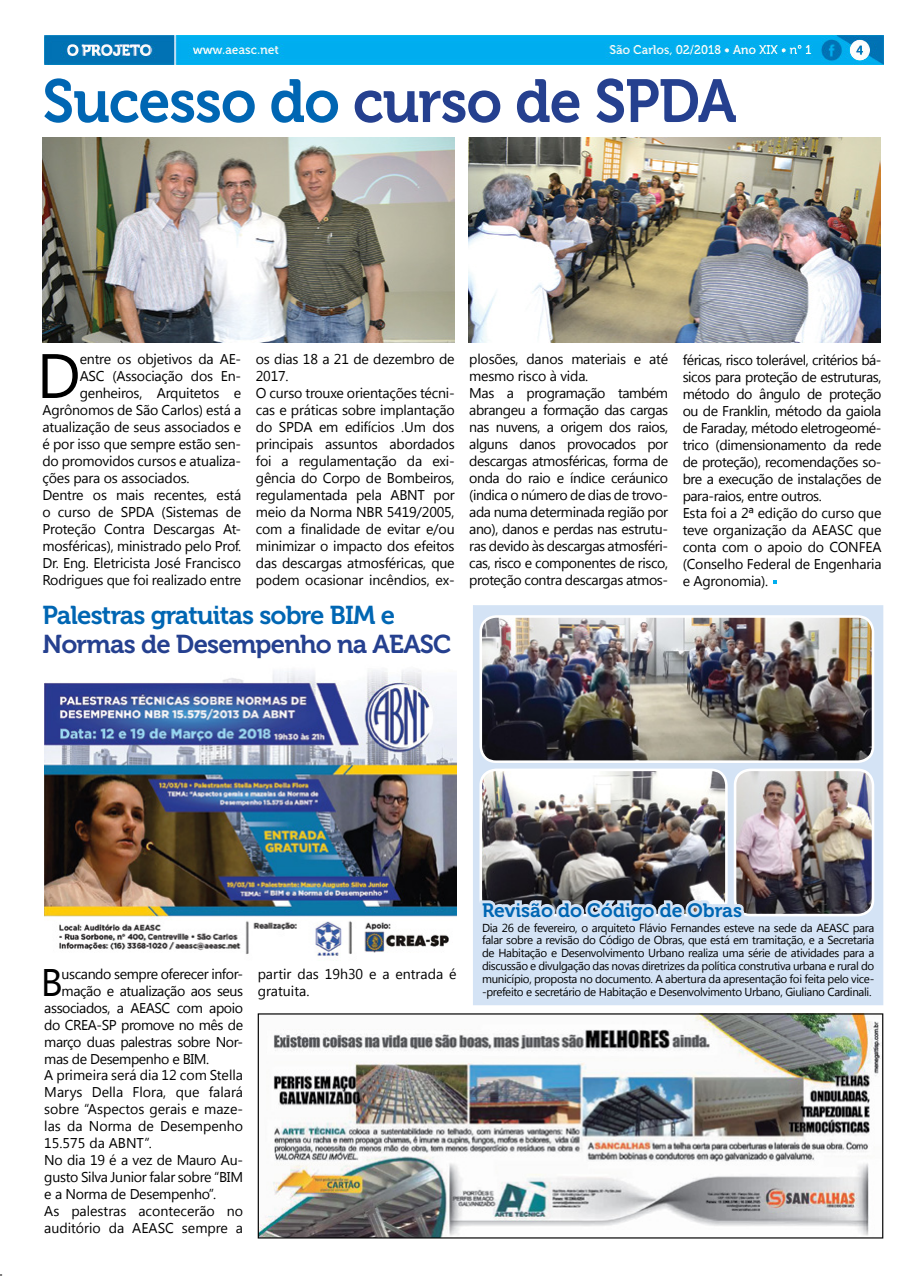
<style>
.page{position:relative;width:918px;height:1276px;background:#fff}
.page>*{position:absolute;margin:0;border:0;box-sizing:border-box;transform-origin:0 0}
.t1{font:62.6px "Segoe UI";color:#000}
.t2{font:60.4px "Museo 700";letter-spacing:-.02em;color:#25408f;scale:.95 1}
.t3{font:38.4px "Segoe UI";color:#000}
.t4{font:25.7px "Museo 700";letter-spacing:-.03em;color:#0066b3}
.t5{font:25.7px "Museo 700";letter-spacing:-.03em;color:#25408f}
.t6{font:19.3px "Museo 700";color:#0066b3}
.t7{font:14.1px/17px "Segoe UI";letter-spacing:-.015em;color:#000}
.t8{font:11.6px/12.9px "Segoe UI";letter-spacing:-.03em;color:#000;text-align:justify}
.s1{color:#0066b3}
</style>
<div class="page">
<img style="left:44px;top:36px;width:838px;height:29px">
<img style="left:42px;top:137px;width:412px;height:206px">
<img style="left:468px;top:137px;width:412px;height:206px">
<svg style="left:773px;top:580px;width:3px;height:4px"></svg>
<img style="left:257px;top:1013px;width:625px;height:225px">
<div style="left:473px;top:605px;width:409px;height:400px;background:#d4e3f5"></div>
<img style="left:479px;top:615px;width:394px;height:148px">
<img style="left:477px;top:768px;width:396px;height:174px">
<img style="left:44px;top:670px;width:412px;height:286px">
<h2 class="t2" style="left:42px;top:68px;width:731px"><span class="s1">Sucesso do</span> curso de SPDA</h2>
<h1 class="t1" style="left:37px;top:332px;width:45px">D</h1>
<p class="t7" style="left:80px;top:350px;width:163px">entre os objetivos da AE-</p>
<p class="t7" style="left:80px;top:367px;width:163px">ASC (Associação dos En-</p>
<p class="t7" style="left:80px;top:384px;width:163px">genheiros, Arquitetos e</p>
<p class="t7" style="left:42px;top:401px;width:200px">Agrônomos de São Carlos) está a</p>
<p class="t7" style="left:42px;top:418px;width:200px">atualização de seus associados e</p>
<p class="t7" style="left:42px;top:435px;width:200px">é por isso que sempre estão sen-</p>
<p class="t7" style="left:42px;top:452px;width:200px">do promovidos cursos e atualiza-</p>
<p class="t7" style="left:42px;top:469px;width:148px">ções para os associados.</p>
<p class="t7" style="left:42px;top:486px;width:200px">Dentre os mais recentes, está</p>
<p class="t7" style="left:42px;top:503px;width:200px">o curso de SPDA (Sistemas de</p>
<p class="t7" style="left:42px;top:519px;width:200px">Proteção Contra Descargas At-</p>
<p class="t7" style="left:42px;top:536px;width:200px">mosféricas), ministrado pelo Prof.</p>
<p class="t7" style="left:42px;top:553px;width:200px">Dr. Eng. Eletricista José Francisco</p>
<p class="t7" style="left:42px;top:570px;width:200px">Rodrigues que foi realizado entre</p>
<p class="t7" style="left:256px;top:350px;width:200px">os dias 18 a 21 de dezembro de<br>2017.<br>O curso trouxe orientações técni&shy;cas e práticas sobre implantação do SPDA em edifícios .Um dos principais assuntos abordados foi a regulamentação da exi&shy;gência do Corpo de Bombeiros, regulamentada pela ABNT por meio da Norma NBR 5419/2005, com a finalidade de evitar e/ou minimizar o impacto dos efeitos das descargas atmosféricas, que podem ocasionar incêndios, ex-</p>
<p class="t7" style="left:469px;top:350px;width:200px">plosões, danos materiais e até mesmo risco à vida.<br>Mas a programação também abrangeu a formação das cargas nas nuvens, a origem dos raios, alguns danos provocados por descargas atmosféricas, forma de onda do raio e índice ceráunico (indica o número de dias de trovo&shy;ada numa determinada região por ano), danos e perdas nas estrutu&shy;ras devido às descargas atmosféri&shy;cas, risco e componentes de risco, proteção contra descargas atmos-</p>
<p class="t7" style="left:682px;top:351px;width:200px">féricas, risco tolerável, critérios bá&shy;sicos para proteção de estruturas, método do ângulo de proteção ou de Franklin, método da gaiola de Faraday, método eletrogeomé&shy;trico (dimensionamento da rede de proteção), recomendações so&shy;bre a execução de instalações de para-raios, entre outros.<br>Esta foi a 2ª edição do curso que teve organização da AEASC que conta com o apoio do CONFEA (Conselho Federal de Engenharia e Agronomia).</p>
<h3 class="t4" style="left:42px;top:601px;width:354px">Palestras gratuitas sobre BIM e</h3>
<h3 class="t5" style="left:42px;top:629px;width:410px">Normas de Desempenho na AEASC</h3>
<h3 class="t3" style="left:41px;top:955px;width:23px">B</h3>
<p class="t7" style="left:62px;top:964px;width:183px">uscando sempre oferecer infor-</p>
<p class="t7" style="left:62px;top:981px;width:183px">mação e atualização aos seus</p>
<p class="t7" style="left:44px;top:998px;width:200px">associados, a AEASC com apoio</p>
<p class="t7" style="left:44px;top:1015px;width:200px">do CREA-SP promove no mês de</p>
<p class="t7" style="left:44px;top:1032px;width:200px">março duas palestras sobre Nor-</p>
<p class="t7" style="left:44px;top:1049px;width:166px">mas de Desempenho e BIM.</p>
<p class="t7" style="left:44px;top:1066px;width:200px">A primeira será dia 12 com Stella</p>
<p class="t7" style="left:44px;top:1083px;width:200px">Marys Della Flora, que falará</p>
<p class="t7" style="left:44px;top:1100px;width:200px">sobre “Aspectos gerais e maze-</p>
<p class="t7" style="left:44px;top:1117px;width:200px">las da Norma de Desempenho</p>
<p class="t7" style="left:44px;top:1134px;width:109px">15.575 da ABNT”.</p>
<p class="t7" style="left:44px;top:1151px;width:200px">No dia 19 é a vez de Mauro Au-</p>
<p class="t7" style="left:44px;top:1168px;width:200px">gusto Silva Junior falar sobre “BIM</p>
<p class="t7" style="left:44px;top:1185px;width:173px">e a Norma de Desempenho”.</p>
<p class="t7" style="left:44px;top:1202px;width:200px">As palestras acontecerão no</p>
<p class="t7" style="left:44px;top:1219px;width:200px">auditório da AEASC sempre a</p>
<p class="t7" style="left:257px;top:964px;width:200px">partir das 19h30 e a entrada é gratuita.</p>
<h3 class="t6" style="left:482px;top:899px;width:261px">Revisão do Código de Obras</h3>
<p class="t8" style="left:482px;top:920px;width:393px">Dia 26 de fevereiro, o arquiteto Flávio Fernandes esteve na sede da AEASC para falar sobre a revisão do Código de Obras, que está em tramitação, e a Secretaria de Habitação e Desenvolvimento Urbano realiza uma série de atividades para a discussão e divulgação das novas diretrizes da política construtiva urbana e rural do município, proposta no documento. A abertura da apresentação foi feita pelo vice--prefeito e secretário de Habitação e Desenvolvimento Urbano, Giuliano Cardinali.</p>
</div>
